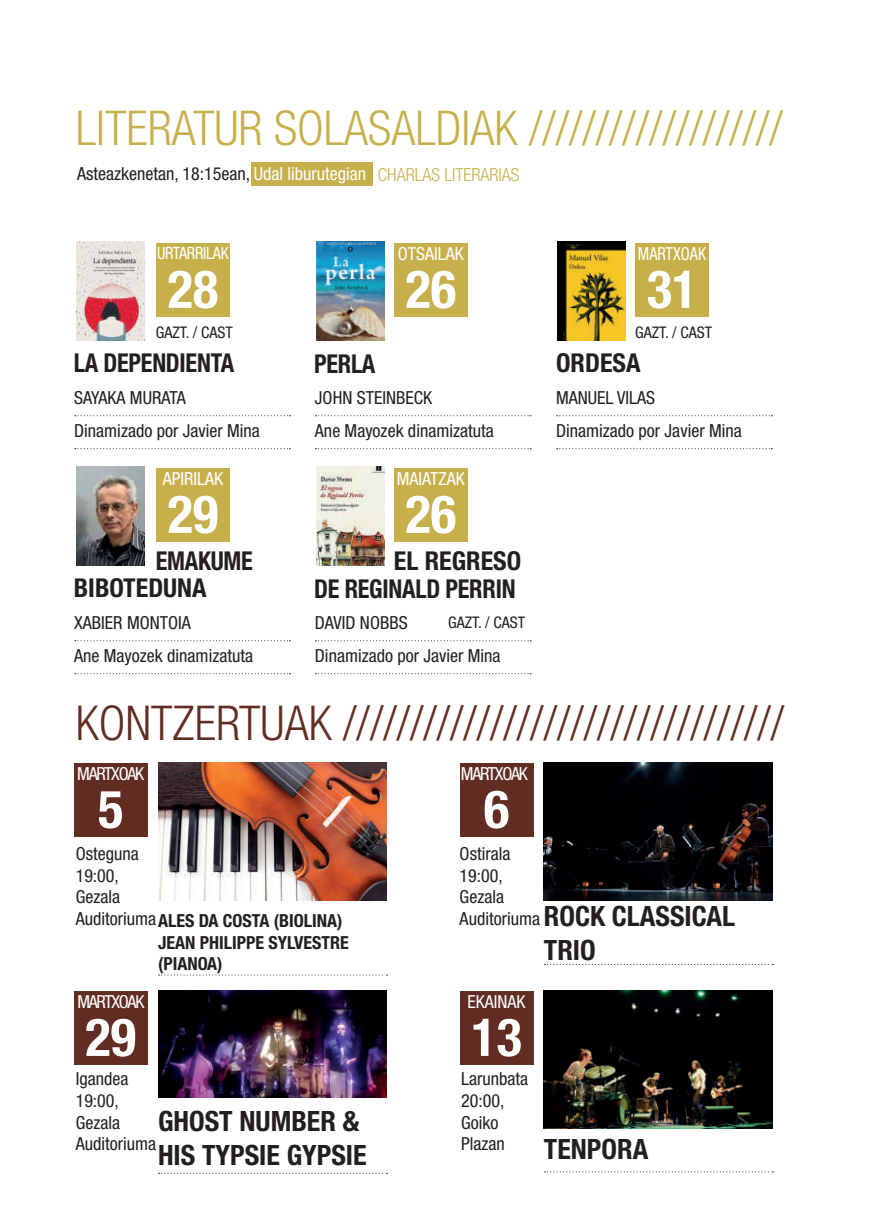
<style>
.page{position:relative;width:874px;height:1225px;background:#fff}
.page>*{position:absolute;margin:0;border:0;box-sizing:border-box;transform-origin:0 0}
.t1{font:700 condensed 52.6px "Helvetica Neue";color:#fff}
.t2{font:300 condensed 48px "Helvetica Neue LT Com";color:#612d22}
.t3{font:300 condensed 48px "Helvetica Neue LT Com";color:#c7b04c}
.t4{font:700 condensed 28px/33.6px "Helvetica Neue";color:#231f20}
.t5{font:700 condensed 26px "Helvetica Neue";letter-spacing:-.01em;color:#231f20;scale:.93 1}
.t6{font:700 condensed 26px "Helvetica Neue";letter-spacing:-.01em;color:#231f20}
.t7{font:condensed 18px/21.6px "Helvetica Neue";color:#231f20}
.t8{font:700 condensed 18px/21.6px "Helvetica Neue";color:#231f20}
.t9{font:condensed 18px "Helvetica Neue";color:#fff}
.t10{font:condensed 18px "Helvetica Neue";letter-spacing:-.07em;color:#fff}
.t11{font:condensed 18px "Helvetica Neue";color:#fff;scale:.9 1}
.t12{font:condensed 17px "Helvetica Neue";letter-spacing:-.02em;color:#fff;scale:.95 1}
.t13{font:condensed 16px "Helvetica Neue";color:#231f20}
.s1{color:#fff}
.s2{font-family:"Helvetica Neue LT Com";font-weight:300;color:#c7b04c}
</style>
<div class="page">
<svg style="left:75px;top:415px;width:215px;height:1px"></svg>
<svg style="left:75px;top:448px;width:215px;height:1px"></svg>
<svg style="left:75px;top:640px;width:215px;height:1px"></svg>
<svg style="left:75px;top:673px;width:215px;height:1px"></svg>
<svg style="left:315px;top:415px;width:216px;height:1px"></svg>
<svg style="left:315px;top:448px;width:216px;height:1px"></svg>
<svg style="left:315px;top:640px;width:216px;height:1px"></svg>
<svg style="left:315px;top:673px;width:216px;height:1px"></svg>
<svg style="left:556px;top:415px;width:216px;height:1px"></svg>
<svg style="left:556px;top:448px;width:216px;height:1px"></svg>
<div style="left:394px;top:243px;width:73px;height:73px;background:#c7b04c"></div>
<div style="left:156px;top:243px;width:74px;height:73px;background:#c7b04c"></div>
<div style="left:156px;top:468px;width:74px;height:73px;background:#c7b04c"></div>
<div style="left:394px;top:468px;width:73px;height:73px;background:#c7b04c"></div>
<div style="left:634px;top:243px;width:74px;height:73px;background:#c7b04c"></div>
<img style="left:77px;top:241px;width:68px;height:99px">
<img style="left:77px;top:466px;width:68px;height:99px">
<img style="left:316px;top:241px;width:68px;height:99px">
<img style="left:316px;top:466px;width:68px;height:99px">
<img style="left:557px;top:241px;width:68px;height:99px">
<div style="left:251px;top:163px;width:121px;height:23px;background:#c7b04c"></div>
<img style="left:158px;top:762px;width:229px;height:138px">
<img style="left:158px;top:990px;width:229px;height:107px">
<img style="left:543px;top:762px;width:229px;height:138px">
<img style="left:543px;top:990px;width:229px;height:138px">
<svg style="left:158px;top:974px;width:229px;height:1px"></svg>
<svg style="left:158px;top:1172px;width:229px;height:1px"></svg>
<svg style="left:544px;top:964px;width:229px;height:1px"></svg>
<svg style="left:544px;top:1171px;width:229px;height:1px"></svg>
<div style="left:74px;top:762px;width:73px;height:74px;background:#612d22"></div>
<div style="left:74px;top:990px;width:73px;height:74px;background:#612d22"></div>
<div style="left:459px;top:762px;width:74px;height:74px;background:#612d22"></div>
<div style="left:459px;top:990px;width:74px;height:74px;background:#612d22"></div>
<h2 class="t3" style="left:76px;top:111px;width:708px">LITERATUR SOLASALDIAK ///////////////////</h2>
<p class="t7" style="left:77px;top:164px;width:443px">Asteazkenetan, 18:15ean, <span class="s1">Udal liburutegian</span> <span class="s2">CHARLAS LITERARIAS</span></p>
<p class="t12" style="left:157px;top:247px;width:77px">URTARRILAK</p>
<p class="t9" style="left:397px;top:247px;width:68px">OTSAILAK</p>
<h1 class="t1" style="left:168px;top:270px;width:52px">28</h1>
<h1 class="t1" style="left:405px;top:270px;width:52px">26</h1>
<p class="t13" style="left:156px;top:326px;width:79px">GAZT. / CAST</p>
<h3 class="t5" style="left:74px;top:353px;width:174px">LA DEPENDIENTA</h3>
<h3 class="t5" style="left:314px;top:354px;width:67px">PERLA</h3>
<p class="t7" style="left:74px;top:382px;width:187px;line-height:33px">SAYAKA MURATA<br>Dinamizado por Javier Mina</p>
<p class="t7" style="left:315px;top:382px;width:180px;line-height:33px">JOHN STEINBECK<br>Ane Mayozek dinamizatuta</p>
<p class="t9" style="left:163px;top:472px;width:62px">APIRILAK</p>
<p class="t9" style="left:396px;top:472px;width:70px">MAIATZAK</p>
<h1 class="t1" style="left:168px;top:495px;width:52px">29</h1>
<h1 class="t1" style="left:405px;top:495px;width:52px">26</h1>
<h1 class="t1" style="left:405px;top:495px;width:52px">19</h1>
<h3 class="t5" style="left:156px;top:551px;width:106px">EMAKUME</h3>
<h3 class="t6" style="left:394px;top:551px;width:129px">EL REGRESO</h3>
<h3 class="t6" style="left:74px;top:578px;width:134px">BIBOTEDUNA</h3>
<h3 class="t5" style="left:314px;top:579px;width:218px">DE REGINALD PERRIN</h3>
<p class="t7" style="left:74px;top:607px;width:180px;line-height:33px">XABIER MONTOIA<br>Ane Mayozek dinamizatuta</p>
<p class="t7" style="left:315px;top:607px;width:187px;line-height:33px">DAVID NOBBS<br>Dinamizado por Javier Mina</p>
<p class="t13" style="left:448px;top:616px;width:79px">GAZT. / CAST</p>
<p class="t11" style="left:637px;top:247px;width:77px">MARTXOAK</p>
<h1 class="t1" style="left:646px;top:270px;width:52px">31</h1>
<p class="t13" style="left:634px;top:326px;width:79px">GAZT. / CAST</p>
<h3 class="t6" style="left:556px;top:353px;width:86px">ORDESA</h3>
<p class="t7" style="left:556px;top:382px;width:187px;line-height:33px">MANUEL VILAS<br>Dinamizado por Javier Mina</p>
<h2 class="t2" style="left:76px;top:705px;width:709px">KONTZERTUAK /////////////////////////////////</h2>
<p class="t10" style="left:77px;top:767px;width:68px">MARTXOAK</p>
<p class="t10" style="left:460px;top:767px;width:68px">MARTXOAK</p>
<h1 class="t1" style="left:98px;top:790px;width:27px">5</h1>
<h1 class="t1" style="left:483px;top:790px;width:27px">6</h1>
<p class="t7" style="left:76px;top:844px;width:82px">Osteguna<br>19:00,<br>Gezala<br>Auditoriuma</p>
<p class="t8" style="left:158px;top:911px;width:192px">ALES DA COSTA (BIOLINA)<br>JEAN PHILIPPE SYLVESTRE (PIANOA)</p>
<p class="t7" style="left:459px;top:844px;width:82px">Ostirala<br>19:00,<br>Gezala<br>Auditoriuma</p>
<h3 class="t4" style="left:543px;top:902px;width:192px">ROCK CLASSICAL<br>TRIO</h3>
<p class="t10" style="left:77px;top:995px;width:68px">MARTXOAK</p>
<p class="t9" style="left:467px;top:995px;width:60px">EKAINAK</p>
<h1 class="t1" style="left:85px;top:1018px;width:52px">29</h1>
<h1 class="t1" style="left:471px;top:1018px;width:52px">13</h1>
<p class="t7" style="left:76px;top:1069px;width:82px">Igandea<br>19:00,<br>Gezala<br>Auditoriuma</p>
<p class="t7" style="left:461px;top:1069px;width:69px">Larunbata<br>20:00,<br>Goiko<br>Plazan</p>
<h3 class="t4" style="left:158px;top:1106px;width:210px">GHOST NUMBER &amp;<br>HIS TYPSIE GYPSIE</h3>
<h3 class="t4" style="left:543px;top:1134px;width:106px">TENPORA</h3>
</div>
